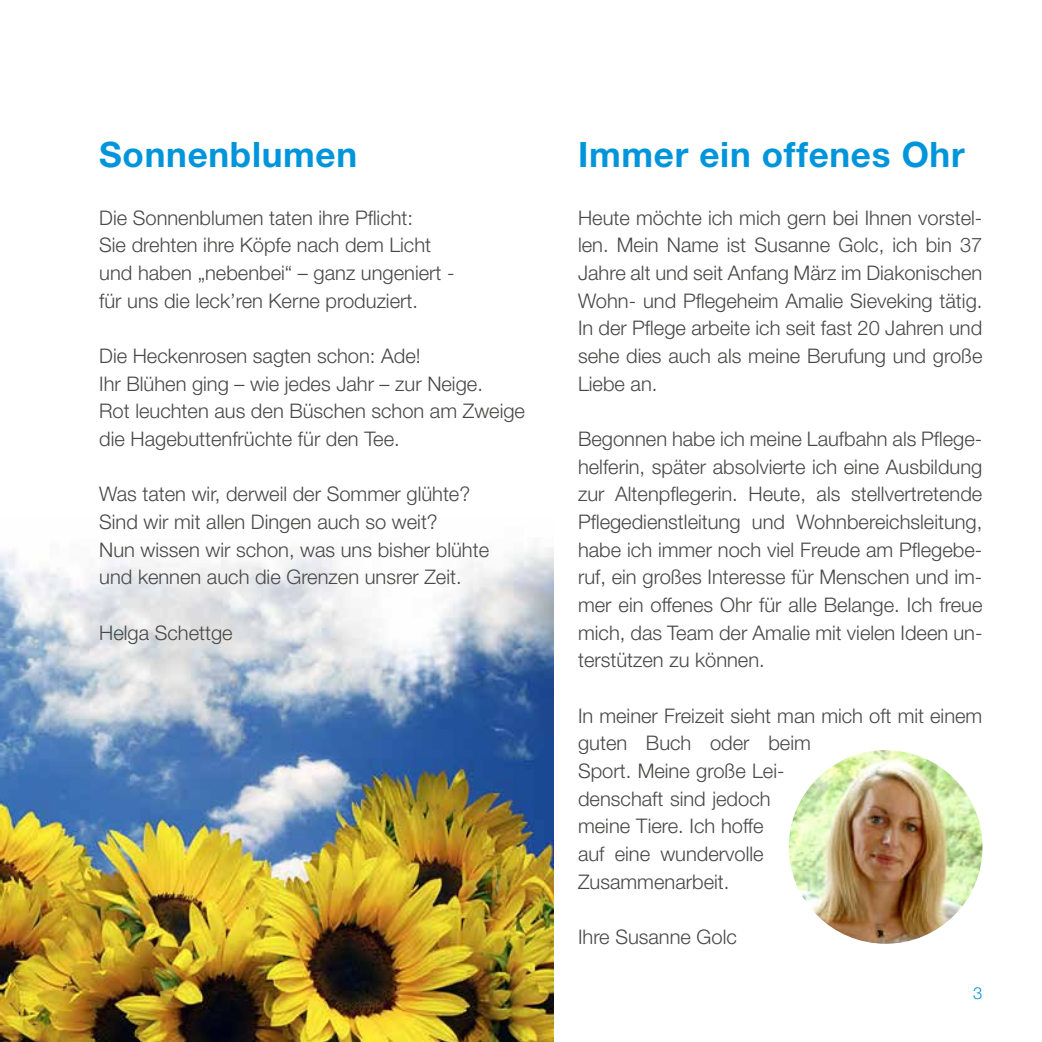
<style>
.page{position:relative;width:1042px;height:1042px;background:#fff}
.page>*{position:absolute;margin:0;border:0;box-sizing:border-box;transform-origin:0 0}
.t1{font:700 35px "Helvetica Neue LT Pro";letter-spacing:.02em;color:#0095db}
.t2{font:300 20.12px/27.7px "Helvetica Neue LT Pro";color:#484847}
.t3{font:300 16.62px "Helvetica Neue LT Pro";color:#0095db}
</style>
<div class="page">
<img style="left:789px;top:750px;width:193px;height:194px;border-radius:97px">
<img style="left:0;top:548px;width:553px;height:494px">
<h1 class="t1" style="left:99px;top:133px;width:259px">Sonnenblumen</h1>
<p class="t2" style="left:99px;top:203px;width:357px">Die Sonnenblumen taten ihre Pflicht:<br>Sie drehten ihre Köpfe nach dem Licht und haben „nebenbei“ – ganz ungeniert - für uns die leck’ren Kerne produziert.</p>
<p class="t2" style="left:99px;top:342px;width:427px">Die Heckenrosen sagten schon: Ade!<br>Ihr Blühen ging – wie jedes Jahr – zur Neige.<br>Rot leuchten aus den Büschen schon am Zweige die Hagebuttenfrüchte für den Tee.</p>
<p class="t2" style="left:99px;top:480px;width:391px">Was taten wir, derweil der Sommer glühte?<br>Sind wir mit allen Dingen auch so weit?<br>Nun wissen wir schon, was uns bisher blühte und kennen auch die Grenzen unsrer Zeit.</p>
<p class="t2" style="left:99px;top:618px;width:135px">Helga Schettge</p>
<h1 class="t1" style="left:578px;top:133px;width:388px">Immer ein offenes Ohr</h1>
<p class="t2" style="left:578px;top:203px;width:406px;text-align:justify">Heute möchte ich mich gern bei Ihnen vorstel&shy;len. Mein Name ist Susanne Golc, ich bin 37<br>Jahre alt und seit Anfang März im Diakonischen Wohn- und Pflegeheim Amalie Sieveking tätig.<br>In der Pflege arbeite ich seit fast 20 Jahren und sehe dies auch als meine Berufung und große Liebe an.</p>
<p class="t2" style="left:578px;top:424px;width:406px;text-align:justify">Begonnen habe ich meine Laufbahn als Pflege&shy;helferin, später absolvierte ich eine Ausbildung zur Altenpflegerin. Heute, als stellvertretende Pflegedienstleitung und Wohnbereichsleitung, habe ich immer noch viel Freude am Pflegebe&shy;ruf, ein großes Interesse für Menschen und im&shy;mer ein offenes Ohr für alle Belange. Ich freue mich, das Team der Amalie mit vielen Ideen un&shy;terstützen zu können.</p>
<p class="t2" style="left:578px;top:701px;width:406px">In meiner Freizeit sieht man mich oft mit einem guten Buch oder beim<br>Sport. Meine große Lei-<br>denschaft sind jedoch<br>meine Tiere. Ich hoffe<br>auf eine wundervolle<br>Zusammenarbeit.</p>
<p class="t2" style="left:578px;top:922px;width:160px">Ihre Susanne Golc</p>
<p class="t3" style="left:973px;top:983px;width:11px">3</p>
</div>
